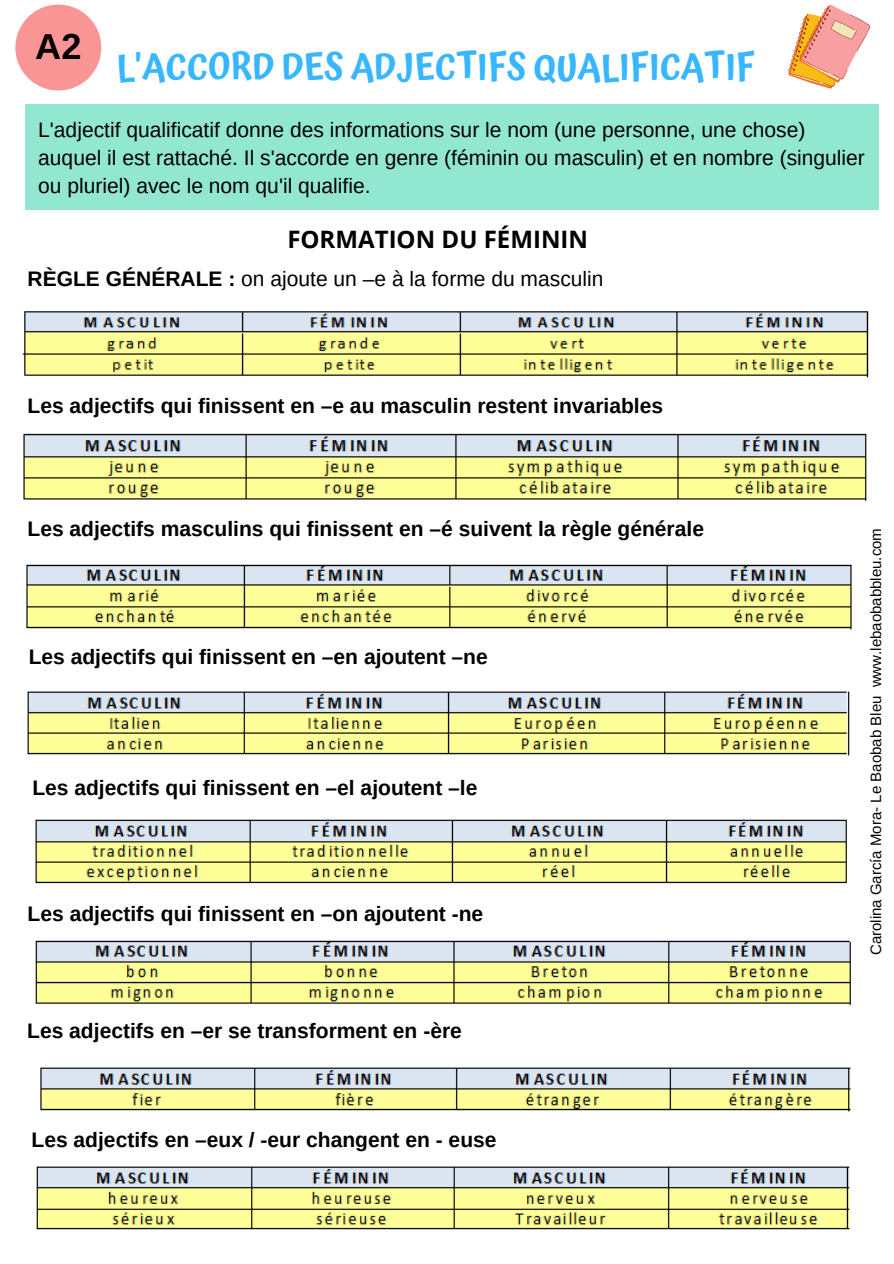
<style>
.page{position:relative;width:894px;height:1264px;background:#fff}
.page>*{position:absolute;margin:0;border:0;box-sizing:border-box;transform-origin:0 0}
.t1{font:600 36px "Atma";color:#38b6ff}
.t2{font:700 36px "Arimo";color:#000}
.t3{font:700 24px "Open Sans";color:#000}
.t4{font:700 21px "Arimo";color:#000}
.t5{font:21px/28.2px "Arimo";color:#000}
.t6{font:15px "Arimo";color:#000}
.s1{font-weight:700}
</style>
<div class="page">
<svg style="left:15px;top:5px;width:86px;height:85px"></svg>
<svg style="left:788px;top:5px;width:82px;height:84px"></svg>
<img style="left:22px;top:311px;width:847px;height:67px">
<img style="left:23px;top:433px;width:844px;height:68px">
<img style="left:26px;top:564px;width:826px;height:66px">
<img style="left:27px;top:691px;width:823px;height:65px">
<img style="left:35px;top:819px;width:812px;height:65px">
<img style="left:35px;top:940px;width:816px;height:65px">
<img style="left:40px;top:1067px;width:811px;height:45px">
<img style="left:36px;top:1166px;width:814px;height:64px">
<div style="left:25px;top:105px;width:853px;height:105px;background:#92e7d1"></div>
<p class="t2" style="left:35px;top:27px;width:48px">A2</p>
<p class="t1" style="left:116px;top:45px;width:640px">L'ACCORD DES ADJECTIFS QUALIFICATIF</p>
<p class="t5" style="left:38px;top:115px;width:828px">L'adjectif qualificatif donne des informations sur le nom (une personne, une chose) auquel il est rattaché. Il s'accorde en genre (féminin ou masculin) et en nombre (singulier ou pluriel) avec le nom qu'il qualifie.</p>
<p class="t3" style="left:287px;top:222px;width:302px">FORMATION DU FÉMININ</p>
<p class="t5" style="left:28px;top:264px;width:577px"><span class="s1">RÈGLE GÉNÉRALE :</span> on ajoute un –e à la forme du masculin</p>
<p class="t4" style="left:28px;top:394px;width:637px">Les adjectifs qui finissent en –e au masculin restent invariables</p>
<p class="t4" style="left:28px;top:517px;width:677px">Les adjectifs masculins qui finissent en –é suivent la règle générale</p>
<p class="t4" style="left:29px;top:645px;width:460px">Les adjectifs qui finissent en –en ajoutent –ne</p>
<p class="t4" style="left:32px;top:775px;width:446px">Les adjectifs qui finissent en –el ajoutent –le</p>
<p class="t4" style="left:28px;top:901px;width:457px">Les adjectifs qui finissent en –on ajoutent -ne</p>
<p class="t4" style="left:27px;top:1019px;width:436px">Les adjectifs en –er se transforment en -ère</p>
<p class="t4" style="left:32px;top:1127px;width:466px">Les adjectifs en –eux / -eur changent en - euse</p>
<p class="t6" style="left:867px;top:955px;width:429px;rotate:-90deg">Carolina García Mora- Le Baobab Bleu www.lebaobabbleu.com</p>
</div>
